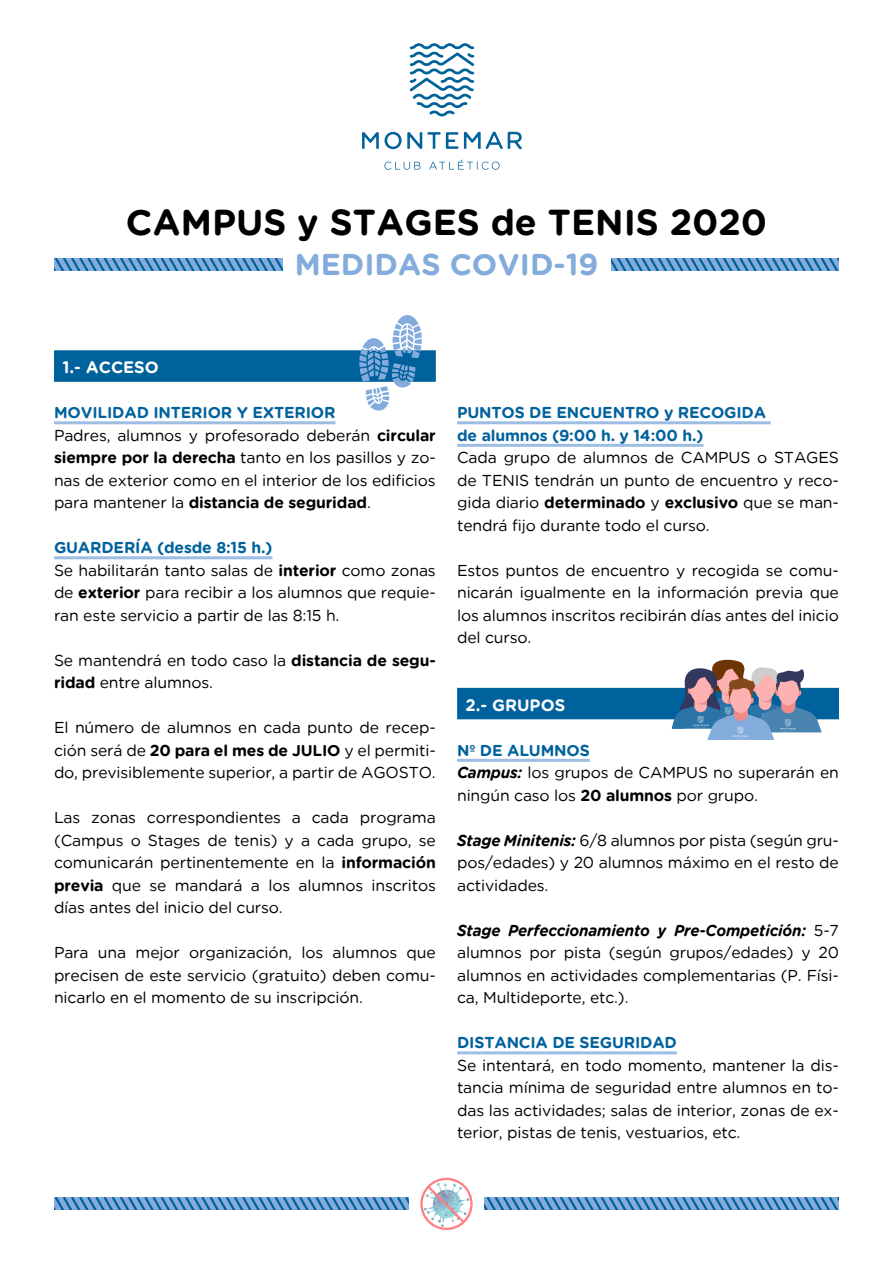
<style>
.page{position:relative;width:893px;height:1263px;background:#fff}
.page>*{position:absolute;margin:0;border:0;box-sizing:border-box;transform-origin:0 0}
.t1{font:700 36px "Gotham Rounded";color:#000}
.t2{font:700 30px "Gotham Rounded";color:#83acdc}
.t3{font:700 16.5px "Gotham Rounded";color:#fff}
.t4{font:15.75px/22.5px "Gotham Rounded";letter-spacing:-.01em;color:#000;text-align:justify}
.t5{font:700 15.75px/22.5px "Gotham Rounded";letter-spacing:-.01em;color:#00629c}
.s1{font-weight:700;color:#00629c}
.s2{font-weight:700}
.s3{font-weight:700;font-style:italic}
</style>
<div class="page">
<svg style="left:54px;top:259px;width:785px;height:12px;background:#5a94c7"></svg>
<div style="left:283px;top:247px;width:327px;height:36px;background:#fff"></div>
<div style="left:54px;top:350px;width:382px;height:32px;background:#00629c"></div>
<hr style="left:54px;top:421px;width:282px;height:3px;background:#9dbde3">
<hr style="left:54px;top:556px;width:218px;height:3px;background:#9dbde3">
<hr style="left:457px;top:421px;width:314px;height:3px;background:#9dbde3">
<hr style="left:457px;top:444px;width:246px;height:3px;background:#9dbde3">
<div style="left:457px;top:688px;width:382px;height:31px;background:#00629c"></div>
<hr style="left:457px;top:759px;width:133px;height:3px;background:#9dbde3">
<hr style="left:457px;top:1051px;width:220px;height:3px;background:#9dbde3">
<svg style="left:672px;top:659px;width:150px;height:81px"></svg>
<svg style="left:359px;top:315px;width:63px;height:96px"></svg>
<svg style="left:54px;top:1178px;width:785px;height:52px"></svg>
<svg style="left:362px;top:132px;width:160px;height:17px"></svg>
<svg style="left:384px;top:160px;width:116px;height:10px"></svg>
<svg style="left:410px;top:43px;width:64px;height:73px"></svg>
<h1 class="t1" style="left:126px;top:202px;width:643px">CAMPUS y STAGES de TENIS 2020</h1>
<h2 class="t2" style="left:295px;top:247px;width:305px">MEDIDAS COVID-19</h2>
<p class="t3" style="left:63px;top:358px;width:98px">1.- ACCESO</p>
<p class="t4" style="left:54px;top:401px;width:383px;text-align:left"><span class="s1">MOVILIDAD INTERIOR Y EXTERIOR<br></span>Padres, alumnos y profesorado deberán <span class="s2">circular siempre por la derecha</span> tanto en los pasillos y zo&shy;nas de exterior como en el interior de los edificios para mantener la <span class="s2">distancia de seguridad</span>.</p>
<p class="t4" style="left:54px;top:536px;width:383px;text-align:left"><span class="s1">GUARDERÍA (desde 8:15 h.)<br></span>Se habilitarán tanto salas de <span class="s2">interior</span> como zonas de <span class="s2">exterior</span> para recibir a los alumnos que requie&shy;ran este servicio a partir de las 8:15 h.</p>
<p class="t4" style="left:54px;top:649px;width:383px">Se mantendrá en todo caso la <span class="s2">distancia de segu&shy;ridad</span> entre alumnos.</p>
<p class="t4" style="left:54px;top:716px;width:383px">El número de alumnos en cada punto de recep&shy;ción será de <span class="s2">20 para el mes de JULIO</span> y el permiti&shy;do, previsiblemente superior, a partir de AGOSTO.</p>
<p class="t4" style="left:54px;top:806px;width:383px">Las zonas correspondientes a cada programa (Campus o Stages de tenis) y a cada grupo, se comunicarán pertinentemente en la <span class="s2">información previa</span> que se mandará a los alumnos inscritos días antes del inicio del curso.</p>
<p class="t4" style="left:54px;top:941px;width:383px">Para una mejor organización, los alumnos que precisen de este servicio (gratuito) deben comu&shy;nicarlo en el momento de su inscripción.</p>
<p class="t5" style="left:457px;top:401px;width:311px">PUNTOS DE ENCUENTRO y RECOGIDA de alumnos (9:00 h. y 14:00 h.)</p>
<p class="t4" style="left:457px;top:446px;width:383px">Cada grupo de alumnos de CAMPUS o STAGES de TENIS tendrán un punto de encuentro y reco&shy;gida diario <span class="s2">determinado</span> y <span class="s2">exclusivo</span> que se man&shy;tendrá fijo durante todo el curso.</p>
<p class="t4" style="left:457px;top:559px;width:383px">Estos puntos de encuentro y recogida se comu&shy;nicarán igualmente en la información previa que los alumnos inscritos recibirán días antes del inicio del curso.</p>
<p class="t3" style="left:466px;top:696px;width:101px">2.- GRUPOS</p>
<p class="t4" style="left:457px;top:739px;width:383px;text-align:left"><span class="s1">Nº DE ALUMNOS<br></span><span class="s3">Campus:</span> los grupos de CAMPUS no superarán en ningún caso los <span class="s2">20 alumnos</span> por grupo.</p>
<p class="t4" style="left:457px;top:829px;width:383px"><span class="s3">Stage Minitenis:</span> 6/8 alumnos por pista (según gru&shy;pos/edades) y 20 alumnos máximo en el resto de actividades.</p>
<p class="t4" style="left:457px;top:919px;width:383px"><span class="s3">Stage Perfeccionamiento y Pre-Competición:</span> 5-7 alumnos por pista (según grupos/edades) y 20 alumnos en actividades complementarias (P. Físi&shy;ca, Multideporte, etc.).</p>
<p class="t5" style="left:457px;top:1031px;width:221px">DISTANCIA DE SEGURIDAD</p>
<p class="t4" style="left:457px;top:1054px;width:383px">Se intentará, en todo momento, mantener la dis&shy;tancia mínima de seguridad entre alumnos en to&shy;das las actividades; salas de interior, zonas de ex&shy;terior, pistas de tenis, vestuarios, etc.</p>
</div>
